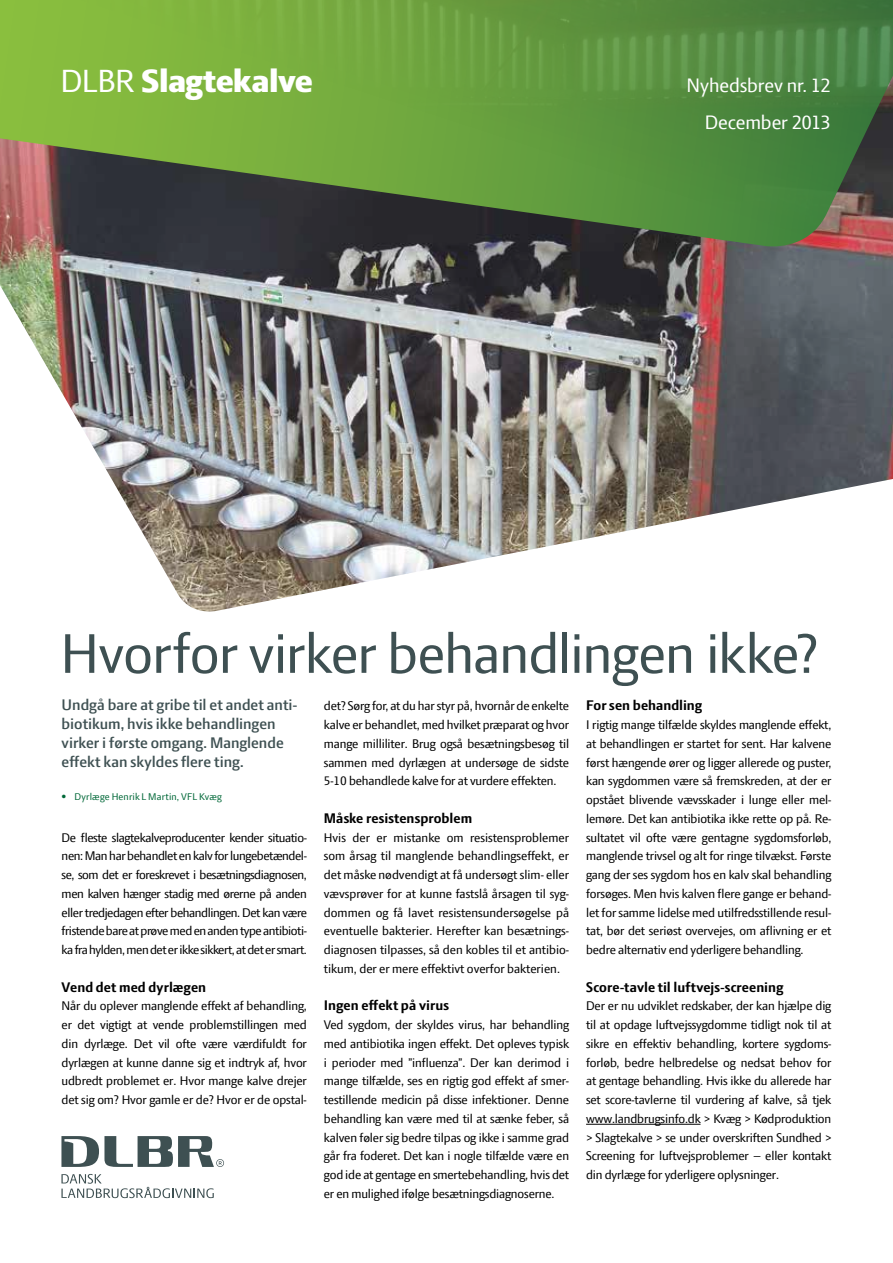
<style>
.page{position:relative;width:893px;height:1263px;background:#fff}
.page>*{position:absolute;margin:0;border:0;box-sizing:border-box;transform-origin:0 0}
.t1{font:60px "LF Press Sans";letter-spacing:-.015em;color:#3e5052}
.t2{font:800 34.5px "LF Press Sans";letter-spacing:-.005em;color:#fff}
.t3{font:21px/37.5px "LF Press Sans";letter-spacing:-.005em;color:#fff;text-align:right}
.t4{font:600 16.5px/18.8px "LF Press Sans";color:#3e5052}
.t5{font:700 15px "LF Press Sans";letter-spacing:.005em;color:#000}
.t6{font:13.5px/18.8px "LF Press Sans";letter-spacing:-.01em;color:#000;text-align:justify}
.t7{font:10.5px "LF Press Sans";letter-spacing:.02em;color:#006838}
.s1{font-weight:400}
</style>
<div class="page">
<img style="left:0;top:252px;width:893px;height:360px">
<svg style="left:0;top:0;width:893px;height:252px;background:#60873f"></svg>
<svg style="left:61px;top:1136px;width:163px;height:31px"></svg>
<svg style="left:61px;top:1174px;width:153px;height:24px"></svg>
<hr style="left:586px;top:1124px;width:114px;height:1px;background:#000">
<h2 class="t2" style="left:60px;top:60px;width:254px"><span class="s1">DLBR</span> Slagtekalve</h2>
<h3 class="t3" style="left:686px;top:66px;width:146px">Nyhedsbrev nr. 12<br>December 2013</h3>
<h1 class="t1" style="left:60px;top:619px;width:760px">Hvorfor virker behandlingen ikke?</h1>
<p class="t4" style="left:62px;top:695px;width:237px">Undgå bare at gribe til et andet anti&shy;biotikum, hvis ikke behandlingen virker i første omgang. Manglende effekt kan skyldes flere ting.</p>
<p class="t7" style="left:62px;top:790px;width:162px">• Dyrlæge Henrik L Martin, VFL Kvæg</p>
<p class="t6" style="left:62px;top:828px;width:247px">De fleste slagtekalveproducenter kender situatio&shy;nen: Man har behandlet en kalv for lungebetændel&shy;se, som det er foreskrevet i besætningsdiagnosen, men kalven hænger stadig med ørerne på anden eller tredjedagen efter behandlingen. Det kan være fristende bare at prøve med en anden type antibioti&shy;ka fra hylden, men det er ikke sikkert, at det er smart.</p>
<p class="t5" style="left:62px;top:978px;width:146px">Vend det med dyrlægen</p>
<p class="t6" style="left:62px;top:996px;width:247px">Når du oplever manglende effekt af behandling, er det vigtigt at vende problemstillingen med din dyrlæge. Det vil ofte være værdifuldt for dyrlægen at kunne danne sig et indtryk af, hvor udbredt problemet er. Hvor mange kalve drejer det sig om? Hvor gamle er de? Hvor er de opstal-</p>
<p class="t6" style="left:324px;top:696px;width:247px">det? Sørg for, at du har styr på, hvornår de enkelte kalve er behandlet, med hvilket præparat og hvor mange milliliter. Brug også besætningsbesøg til sammen med dyrlægen at undersøge de sidste 5-10 behandlede kalve for at vurdere effekten.</p>
<p class="t5" style="left:324px;top:809px;width:150px">Måske resistensproblem</p>
<p class="t6" style="left:324px;top:828px;width:247px">Hvis der er mistanke om resistensproblemer som årsag til manglende behandlingseffekt, er det måske nødvendigt at få undersøgt slim- eller vævsprøver for at kunne fastslå årsagen til syg&shy;dommen og få lavet resistensundersøgelse på eventuelle bakterier. Herefter kan besætnings&shy;diagnosen tilpasses, så den kobles til et antibio&shy;tikum, der er mere effektivt overfor bakterien.</p>
<p class="t5" style="left:324px;top:997px;width:127px">Ingen effekt på virus</p>
<p class="t6" style="left:324px;top:1015px;width:247px">Ved sygdom, der skyldes virus, har behandling med antibiotika ingen effekt. Det opleves typisk i perioder med ”influenza”. Der kan derimod i mange tilfælde, ses en rigtig god effekt af smer&shy;testillende medicin på disse infektioner. Denne behandling kan være med til at sænke feber, så kalven føler sig bedre tilpas og ikke i samme grad går fra foderet. Det kan i nogle tilfælde være en god ide at gentage en smertebehandling, hvis det er en mulighed ifølge besætningsdiagnoserne.</p>
<p class="t5" style="left:586px;top:697px;width:118px">For sen behandling</p>
<p class="t6" style="left:586px;top:715px;width:247px">I rigtig mange tilfælde skyldes manglende effekt, at behandlingen er startet for sent. Har kalvene først hængende ører og ligger allerede og puster, kan sygdommen være så fremskreden, at der er opstået blivende vævsskader i lunge eller mel&shy;lemøre. Det kan antibiotika ikke rette op på. Re&shy;sultatet vil ofte være gentagne sygdomsforløb, manglende trivsel og alt for ringe tilvækst. Første gang der ses sygdom hos en kalv skal behandling forsøges. Men hvis kalven flere gange er behand&shy;let for samme lidelse med utilfredsstillende resul&shy;tat, bør det seriøst overvejes, om aflivning er et bedre alternativ end yderligere behandling.</p>
<p class="t5" style="left:586px;top:978px;width:199px">Score-tavle til luftvejs-screening</p>
<p class="t6" style="left:586px;top:996px;width:247px">Der er nu udviklet redskaber, der kan hjælpe dig til at opdage luftvejssygdomme tidligt nok til at sikre en effektiv behandling, kortere sygdoms&shy;forløb, bedre helbredelse og nedsat behov for at gentage behandling. Hvis ikke du allerede har set score-tavlerne til vurdering af kalve, så tjek www.landbrugsinfo.dk &gt; Kvæg &gt; Kødproduktion &gt; Slagtekalve &gt; se under overskriften Sundhed &gt; Screening for luftvejsproblemer – eller kontakt din dyrlæge for yderligere oplysninger.</p>
</div>
